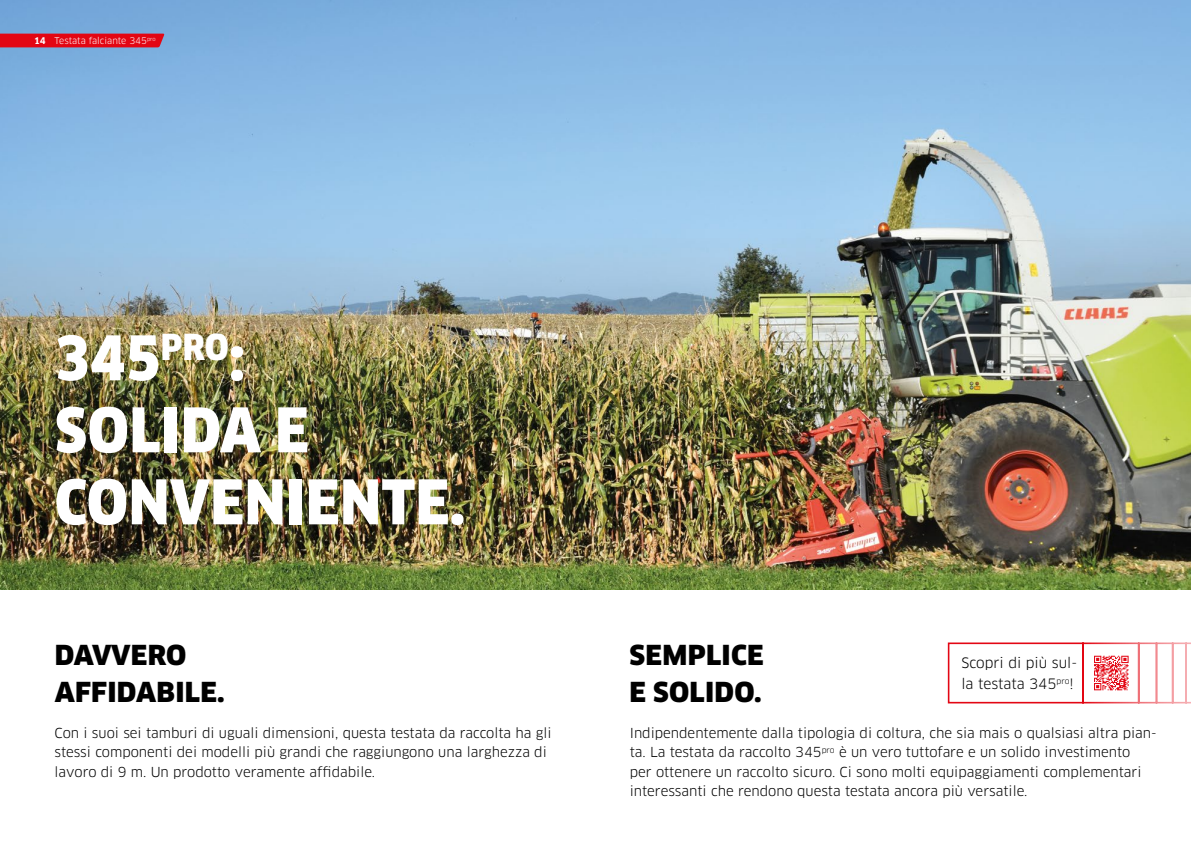
<style>
.page{position:relative;width:1191px;height:842px;background:#fff}
.page>*{position:absolute;margin:0;border:0;box-sizing:border-box;transform-origin:0 0}
.t1{font:900 condensed 60px/72px "Clan OT";letter-spacing:.01em;color:#fff}
.t2{font:900 26.9px/37.7px "Clan OT";letter-spacing:.01em;color:#000}
.t3{font:14px/21px "Clan OT";color:#000}
.t4{font:13.5px/19.5px "Clan OT";color:#000}
.t5{font:9px "Clan OT";color:#fff}
.t6{font:700 9px "Clan OT";color:#fff}
</style>
<div class="page">
<img style="left:0;top:0;width:1191px;height:590px">
<div style="left:0;top:34px;width:164px;height:13px;background:#e30613"></div>
<svg style="left:947px;top:642px;width:244px;height:62px"></svg>
<p class="t6" style="left:34px;top:35px;width:13px">14</p>
<p class="t5" style="left:55px;top:35px;width:103px">Testata falciante 345<sup>pro</sup></p>
<h1 class="t1" style="left:55px;top:323px;width:412px">345<sup>PRO</sup>:<br>SOLIDA E<br>CONVENIENTE.</h1>
<h2 class="t2" style="left:55px;top:636px;width:171px">DAVVERO<br>AFFIDABILE.</h2>
<p class="t4" style="left:55px;top:723px;width:498px">Con i suoi sei tamburi di uguali dimensioni, questa testata da raccolta ha gli stessi componenti dei modelli più grandi che raggiungono una larghezza di lavoro di 9 m. Un prodotto veramente affidabile.</p>
<h2 class="t2" style="left:629px;top:636px;width:136px">SEMPLICE<br>E SOLIDO.</h2>
<p class="t3" style="left:961px;top:652px;width:117px">Scopri di più sul&shy;la testata 345<sup>pro</sup>!</p>
<p class="t4" style="left:630px;top:723px;width:528px">Indipendentemente dalla tipologia di coltura, che sia mais o qualsiasi altra pian&shy;ta. La testata da raccolto 345<sup>pro</sup> è un vero tuttofare e un solido investimento<br>per ottenere un raccolto sicuro. Ci sono molti equipaggiamenti complementari interessanti che rendono questa testata ancora più versatile.</p>
</div>
